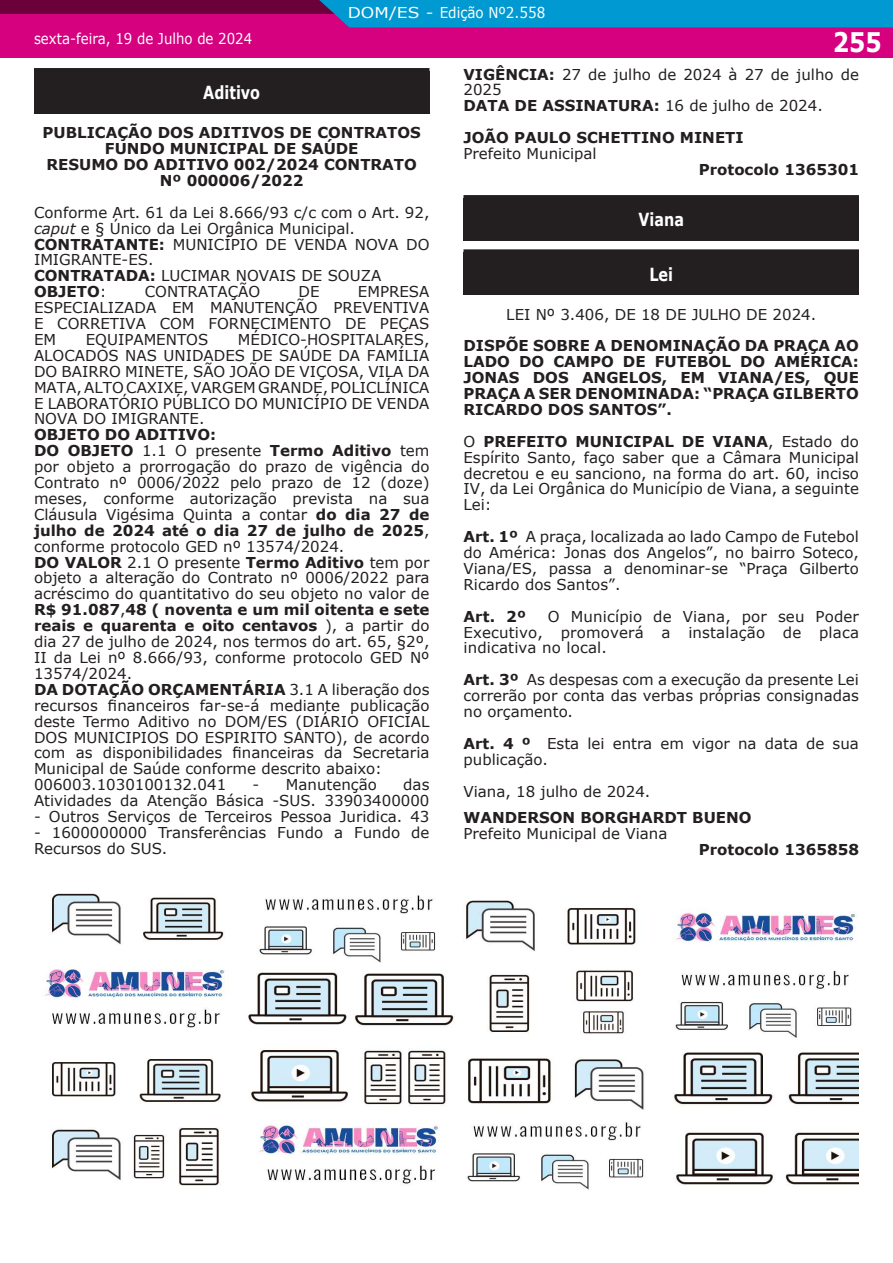
<style>
.page{position:relative;width:893px;height:1263px;background:#fff}
.page>*{position:absolute;margin:0;border:0;box-sizing:border-box;transform-origin:0 0}
.t1{font:700 27px "Verdana";color:#fff;scale:.85 1}
.t2{font:700 18px "Verdana";color:#fff;scale:.8 1}
.t3{font:15px/15.9px "Verdana";color:#231f20;text-align:justify}
.t4{font:700 15px/15.9px "Verdana";color:#231f20;text-align:center}
.t5{font:15px "Verdana";color:#fff;scale:.89 1}
.t6{font:15px "Verdana";color:#fff;scale:1.14 1}
.s1{font-style:italic}
.s2{font-weight:700}
</style>
<div class="page">
<hr style="left:0;top:0;width:1px;height:57px;background:#d6017f">
<svg style="left:0;top:0;width:1px;height:14px"></svg>
<div style="left:1px;top:0;width:892px;height:57px;background:#d6017f"></div>
<div style="left:1px;top:0;width:892px;height:14px;background:#6c003b"></div>
<div style="left:319px;top:0;width:574px;height:27px;background:#0099d1"></div>
<div style="left:34px;top:71px;width:395px;height:43px;background:#231f20"></div>
<div style="left:34px;top:68px;width:395px;height:6px;background:#231f20"></div>
<div style="left:463px;top:198px;width:396px;height:43px;background:#231f20"></div>
<div style="left:463px;top:195px;width:396px;height:6px;background:#231f20"></div>
<div style="left:463px;top:252px;width:396px;height:43px;background:#231f20"></div>
<div style="left:463px;top:249px;width:396px;height:6px;background:#231f20"></div>
<img style="left:45px;top:893px;width:814px;height:297px">
<p class="t6" style="left:348px;top:6px;width:175px">DOM/ES - Edição Nº2.558</p>
<p class="t5" style="left:34px;top:32px;width:247px">sexta-feira, 19 de Julho de 2024</p>
<p class="t2" style="left:203px;top:84px;width:73px">Aditivo</p>
<p class="t4" style="left:43px;top:126px;width:380px">PUBLICAÇÃO DOS ADITIVOS DE CONTRATOS<br>FUNDO MUNICIPAL DE SAÚDE<br>RESUMO DO ADITIVO 002/2024 CONTRATO<br>Nº 000006/2022</p>
<p class="t3" style="left:34px;top:204px;width:397px;text-align:left">Conforme Art. 61 da Lei 8.666/93 c/c com o Art. 92, <span class="s1">caput</span> e § Único da Lei Orgânica Municipal.<br><span class="s2">CONTRATANTE:</span> MUNICÍPIO DE VENDA NOVA DO<br>IMIGRANTE-ES.<br><span class="s2">CONTRATADA:</span> LUCIMAR NOVAIS DE SOUZA<br><span class="s2">OBJETO</span>:</p>
<p class="t3" style="left:145px;top:284px;width:117px">CONTRATAÇÃO</p>
<p class="t3" style="left:299px;top:284px;width:23px">DE</p>
<p class="t3" style="left:34px;top:284px;width:397px;text-indent:324px">EMPRESA ESPECIALIZADA EM MANUTENÇÃO PREVENTIVA E CORRETIVA COM FORNECIMENTO DE PEÇAS EM</p>
<p class="t3" style="left:34px;top:331px;width:397px;text-indent:204px">MÉDICO-HOSPITALARES, ALOCADOS NAS UNIDADES DE SAÚDE DA FAMÍLIA DO BAIRRO MINETE, SÃO JOÃO DE VIÇOSA, VILA DA MATA, ALTO CAXIXE, VARGEM GRANDE, POLICLÍNICA E LABORATÓRIO PÚBLICO DO MUNICÍPIO DE VENDA NOVA DO IMIGRANTE.</p>
<p class="t3" style="left:34px;top:427px;width:397px;text-align:left"><span class="s2">OBJETO DO ADITIVO:<br>DO OBJETO</span> 1.1 O presente <span class="s2">Termo Aditivo</span> tem por objeto a prorrogação do prazo de vigência do Contrato nº 0006/2022 pelo prazo de 12 (doze) meses, conforme autorização prevista na sua Cláusula Vigésima Quinta a contar <span class="s2">do dia 27 de julho de 2024 até o dia 27 de julho de 2025</span>, conforme protocolo GED nº 13574/2024.<br><span class="s2">DO VALOR</span> 2.1 O presente <span class="s2">Termo Aditivo</span> tem por objeto a alteração do Contrato nº 0006/2022 para acréscimo do quantitativo do seu objeto no valor de <span class="s2">R$ 91.087</span>,<span class="s2">48 ( noventa e um mil oitenta e sete reais e quarenta e oito centavos</span> ), a partir do dia 27 de julho de 2024, nos termos do art. 65, §2º, II da Lei nº 8.666/93, conforme protocolo GED Nº 13574/2024.<br><span class="s2">DA DOTAÇÃO ORÇAMENTÁRIA</span> 3.1 A liberação dos recursos financeiros far-se-á mediante publicação deste Termo Aditivo no DOM/ES (DIÁRIO OFICIAL DOS MUNICIPIOS DO ESPIRITO SANTO), de acordo com as disponibilidades financeiras da Secretaria Municipal de Saúde conforme descrito abaixo:<br>006003.1030100132.041</p>
<p class="t3" style="left:86px;top:331px;width:124px">EQUIPAMENTOS</p>
<p class="t3" style="left:253px;top:777px;width:126px">- Manutenção</p>
<p class="t3" style="left:34px;top:777px;width:397px;text-align:right">das<br>Atividades da Atenção Básica -SUS. 33903400000</p>
<p class="t3" style="left:34px;top:808px;width:397px">- Outros Serviços de Terceiros Pessoa Juridica. 43</p>
<p class="t3" style="left:34px;top:824px;width:397px">- 1600000000 Transferências Fundo a Fundo de<br>Recursos do SUS.</p>
<h1 class="t1" style="left:833px;top:30px;width:59px">255</h1>
<p class="t3" style="left:463px;top:66px;width:397px;text-align:left"><span class="s2">VIGÊNCIA:</span> 27 de julho de 2024 à 27 de julho de<br>2025<br><span class="s2">DATA DE ASSINATURA:</span> 16 de julho de 2024.</p>
<p class="t4" style="left:463px;top:131px;width:282px">JOÃO PAULO SCHETTINO MINETI</p>
<p class="t3" style="left:463px;top:145px;width:135px">Prefeito Municipal</p>
<p class="t4" style="left:699px;top:162px;width:162px">Protocolo 1365301</p>
<p class="t2" style="left:638px;top:211px;width:58px">Viana</p>
<p class="t2" style="left:649px;top:266px;width:31px">Lei</p>
<p class="t3" style="left:506px;top:306px;width:311px">LEI Nº 3.406, DE 18 DE JULHO DE 2024.</p>
<p class="t4" style="left:463px;top:339px;width:397px;text-align:justify">DISPÕE SOBRE A DENOMINAÇÃO DA PRAÇA AO LADO DO CAMPO DE FUTEBOL DO AMÉRICA:<br>JONAS DOS ANGELOS, EM VIANA/ES, QUE PRAÇA A SER DENOMINADA: “PRAÇA GILBERTO RICARDO DOS SANTOS”.</p>
<p class="t3" style="left:463px;top:434px;width:397px">O <span class="s2">PREFEITO MUNICIPAL DE VIANA</span>, Estado do Espírito Santo, faço saber que a Câmara Municipal decretou e eu sanciono, na forma do art. 60, inciso IV, da Lei Orgânica do Município de Viana, a seguinte Lei:</p>
<p class="t3" style="left:463px;top:529px;width:397px"><span class="s2">Art. 1º</span> A praça, localizada ao lado Campo de Futebol do América: Jonas dos Angelos”, no bairro Soteco, Viana/ES, passa a denominar-se “Praça Gilberto Ricardo dos Santos”.</p>
<p class="t4" style="left:463px;top:609px;width:64px">Art. 2º</p>
<p class="t3" style="left:463px;top:608px;width:397px;text-indent:84px">O Município de Viana, por seu Poder Executivo, promoverá a instalação de placa indicativa no local.</p>
<p class="t3" style="left:463px;top:672px;width:397px"><span class="s2">Art. 3º</span> As despesas com a execução da presente Lei correrão por conta das verbas próprias consignadas no orçamento.</p>
<p class="t3" style="left:463px;top:735px;width:397px"><span class="s2">Art. 4 º</span> Esta lei entra em vigor na data de sua publicação.</p>
<p class="t3" style="left:463px;top:783px;width:188px">Viana, 18 julho de 2024.</p>
<p class="t4" style="left:463px;top:810px;width:290px">WANDERSON BORGHARDT BUENO</p>
<p class="t3" style="left:463px;top:825px;width:205px">Prefeito Municipal de Viana</p>
<p class="t4" style="left:699px;top:842px;width:162px">Protocolo 1365858</p>
</div>
